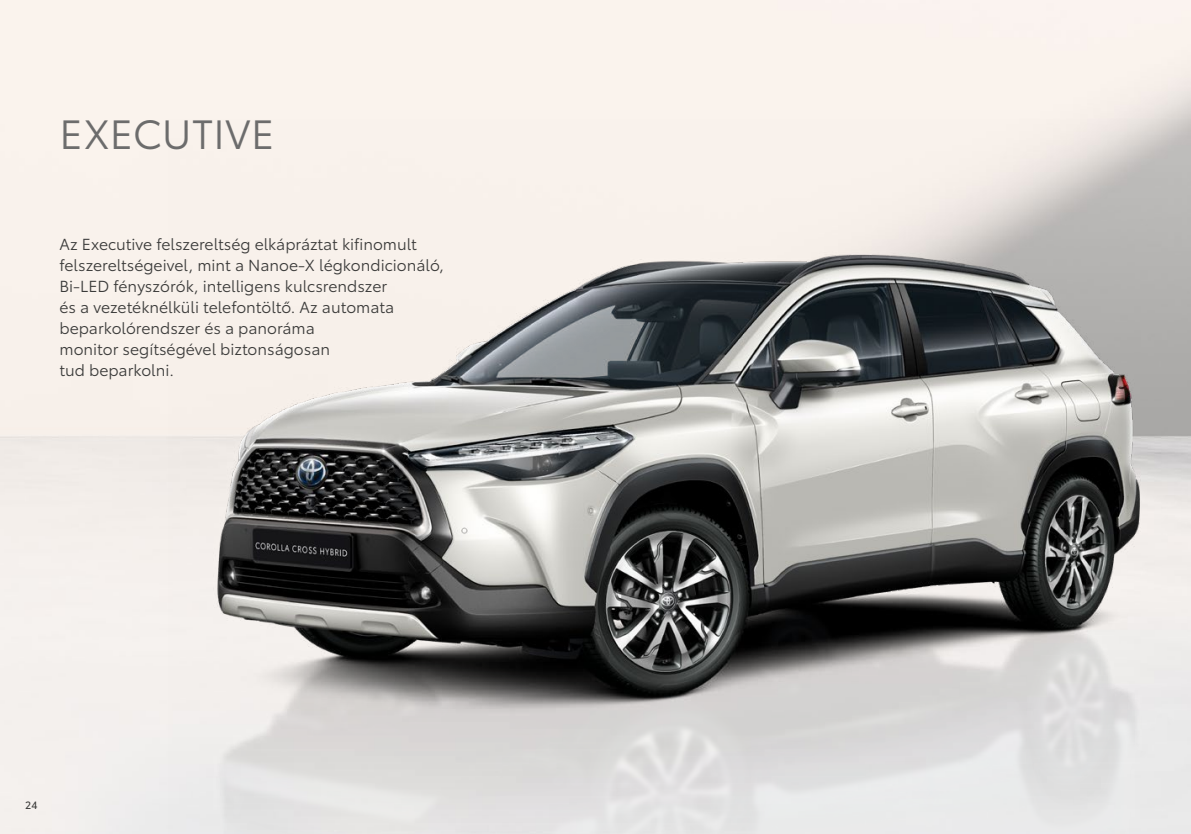
<style>
.page{position:relative;width:1191px;height:834px;background:#fff}
.page>*{position:absolute;margin:0;border:0;box-sizing:border-box;transform-origin:0 0}
.t1{font:40.25px "Toyota Type";letter-spacing:.005em;color:#6c6c6c}
.t2{font:15.75px/21px "Toyota Type";color:#3b3b3a}
.t3{font:10.5px "Toyota Type";color:#3b3b3a}
</style>
<div class="page">
<img style="left:169px;top:119px;width:1022px;height:714px">
<h1 class="t1" style="left:60px;top:105px;width:216px">EXECUTIVE</h1>
<p class="t2" style="left:60px;top:233px;width:386px">Az Executive felszereltség elkápráztat kifinomult felszereltségeivel, mint a Nanoe-X légkondicionáló, Bi-LED fényszórók, intelligens kulcsrendszer<br>és a vezetéknélküli telefontöltő. Az automata beparkolórendszer és a panoráma<br>monitor segítségével biztonságosan<br>tud beparkolni.</p>
<p class="t3" style="left:25px;top:797px;width:14px">24</p>
</div>
